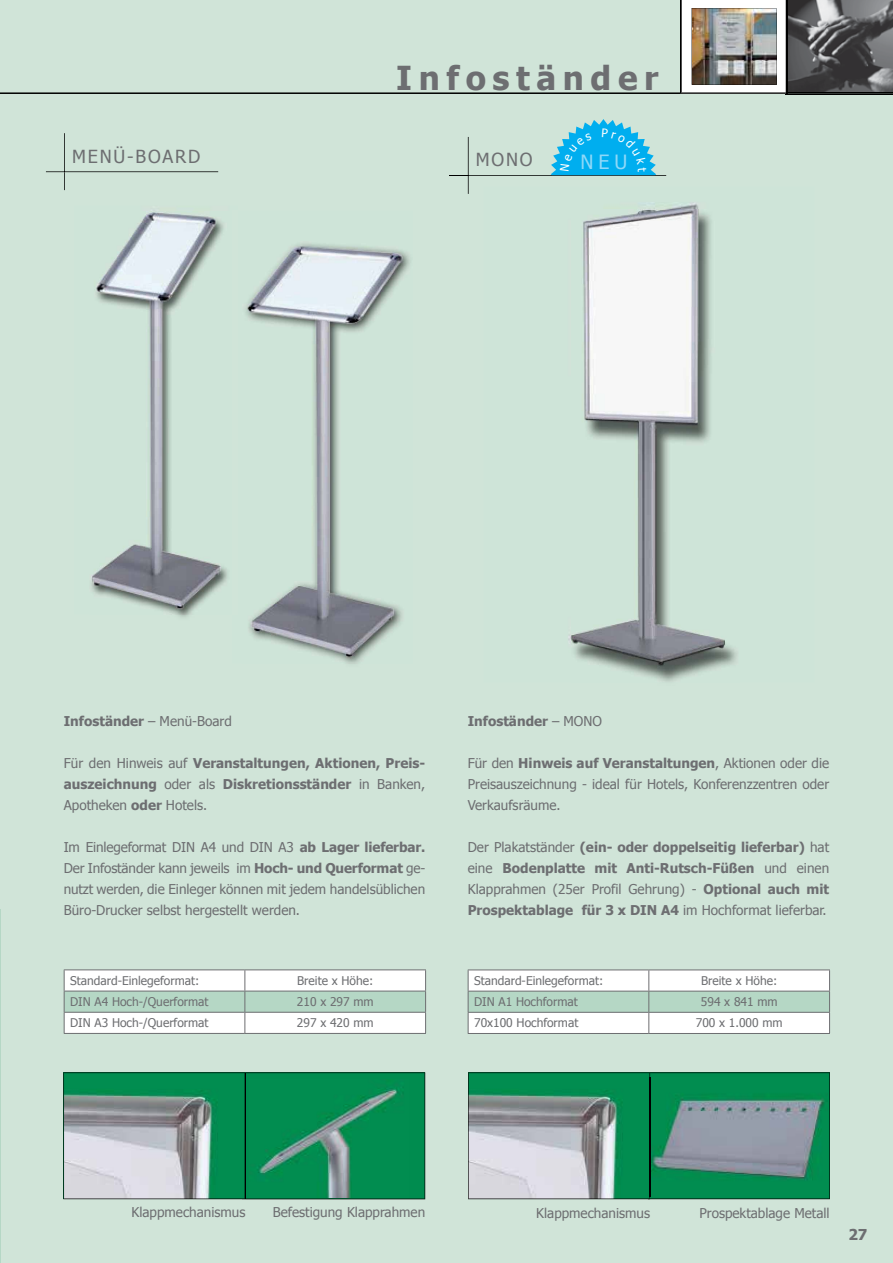
<style>
.page{position:relative;width:893px;height:1263px;background:#d0e4d8}
.page>*{position:absolute;margin:0;border:0;box-sizing:border-box;transform-origin:0 0}
.t1{font:700 33px "Tahoma";letter-spacing:.2em;color:#6d6e71}
.t2{font:19.65px "Tahoma";color:#8ed8f8}
.t3{font:18px "Tahoma";color:#6d6e71}
.t4{font:700 15px "Tahoma";color:#6d6e71}
.t5{font:13.5px/21px "Tahoma";color:#6d6e71;text-align:justify}
.t6{font:700 13.5px/21px "Tahoma";color:#6d6e71;text-align:justify}
.t7{font:12px "Tahoma";color:#6d6e71}
.s1{font-weight:400}
.s2{font-weight:700}
</style>
<div class="page">
<hr style="left:64px;top:969px;width:181px;height:1px;background:#6d6e71">
<hr style="left:245px;top:969px;width:181px;height:1px;background:#6d6e71">
<svg style="left:64px;top:970px;width:362px;height:63px;background:#e0ebe5"></svg>
<hr style="left:64px;top:1033px;width:181px;height:1px;background:#6d6e71">
<hr style="left:245px;top:1033px;width:181px;height:1px;background:#6d6e71">
<hr style="left:65px;top:171px;width:153px;height:1px;background:#000">
<hr style="left:64px;top:133px;width:1px;height:38px;background:#000">
<svg style="left:46px;top:171px;width:19px;height:19px"></svg>
<img style="left:91px;top:210px;width:137px;height:404px">
<img style="left:568px;top:202px;width:169px;height:480px">
<svg style="left:468px;top:1072px;width:362px;height:127px;background:#428e74"></svg>
<img style="left:468px;top:1073px;width:182px;height:126px">
<svg style="left:63px;top:1072px;width:362px;height:127px;background:#128a57"></svg>
<img style="left:64px;top:1073px;width:181px;height:126px">
<img style="left:245px;top:243px;width:165px;height:420px">
<hr style="left:468px;top:969px;width:181px;height:1px;background:#6d6e71">
<hr style="left:649px;top:969px;width:181px;height:1px;background:#6d6e71">
<svg style="left:468px;top:970px;width:362px;height:63px;background:#e0ebe5"></svg>
<hr style="left:468px;top:1033px;width:181px;height:1px;background:#6d6e71">
<hr style="left:649px;top:1033px;width:181px;height:1px;background:#6d6e71">
<svg style="left:0;top:0;width:893px;height:95px"></svg>
<svg style="left:450px;top:119px;width:216px;height:75px"></svg>
<h3 class="t3" style="left:72px;top:144px;width:129px">MENÜ-BOARD</h3>
<h1 class="t1" style="left:396px;top:54px;width:264px">Infoständer</h1>
<h3 class="t3" style="left:476px;top:148px;width:58px">MONO</h3>
<h2 class="t2" style="left:580px;top:149px;width:48px">NEU</h2>
<p class="t6" style="left:64px;top:710px;width:170px">Infoständer <span class="s1">– Menü-Board</span></p>
<p class="t6" style="left:64px;top:752px;width:363px"><span class="s1">Für den Hinweis auf</span> Veranstaltungen, Aktionen, Preis&shy;auszeichnung <span class="s1">oder als</span> Diskretionsständer <span class="s1">in Banken, Apotheken</span> oder <span class="s1">Hotels.</span></p>
<p class="t5" style="left:64px;top:836px;width:363px">Im Einlegeformat DIN A4 und DIN A3 <span class="s2">ab Lager lieferbar.<br></span>Der Infoständer kann jeweils im <span class="s2">Hoch- und Querformat</span> ge&shy;nutzt werden, die Einleger können mit jedem handelsüblichen Büro-Drucker selbst hergestellt werden.</p>
<p class="t7" style="left:70px;top:973px;width:129px">Standard-Einlegeformat:</p>
<p class="t7" style="left:297px;top:973px;width:76px">Breite x Höhe:</p>
<p class="t7" style="left:70px;top:994px;width:140px">DIN A4 Hoch-/Querformat</p>
<p class="t7" style="left:297px;top:994px;width:77px">210 x 297 mm</p>
<p class="t7" style="left:70px;top:1015px;width:140px">DIN A3 Hoch-/Querformat</p>
<p class="t7" style="left:297px;top:1015px;width:77px">297 x 420 mm</p>
<p class="t6" style="left:468px;top:710px;width:135px">Infoständer <span class="s1">– MONO</span></p>
<p class="t5" style="left:468px;top:752px;width:363px">Für den <span class="s2">Hinweis auf Veranstaltungen</span>, Aktionen oder die Preisauszeichnung - ideal für Hotels, Konferenzzentren oder Verkaufsräume.</p>
<p class="t6" style="left:468px;top:836px;width:363px"><span class="s1">Der Plakatständer</span> (ein- oder doppelseitig lieferbar) <span class="s1">hat eine</span> Bodenplatte mit Anti-Rutsch-Füßen <span class="s1">und einen Klapprahmen (25er Profil Gehrung) -</span> Optional auch mit Prospektablage für 3 x DIN A4 <span class="s1">im Hochformat lieferbar.</span></p>
<p class="t7" style="left:474px;top:973px;width:129px">Standard-Einlegeformat:</p>
<p class="t7" style="left:701px;top:973px;width:76px">Breite x Höhe:</p>
<p class="t7" style="left:474px;top:994px;width:105px">DIN A1 Hochformat</p>
<p class="t7" style="left:701px;top:994px;width:77px">594 x 841 mm</p>
<p class="t7" style="left:474px;top:1015px;width:106px">70x100 Hochformat</p>
<p class="t7" style="left:696px;top:1015px;width:88px">700 x 1.000 mm</p>
<p class="t5" style="left:132px;top:1201px;width:115px">Klappmechanismus</p>
<p class="t5" style="left:273px;top:1201px;width:153px">Befestigung Klapprahmen</p>
<p class="t5" style="left:536px;top:1202px;width:115px">Klappmechanismus</p>
<p class="t5" style="left:699px;top:1202px;width:131px">Prospektablage Metall</p>
<p class="t4" style="left:848px;top:1224px;width:21px">27</p>
</div>
